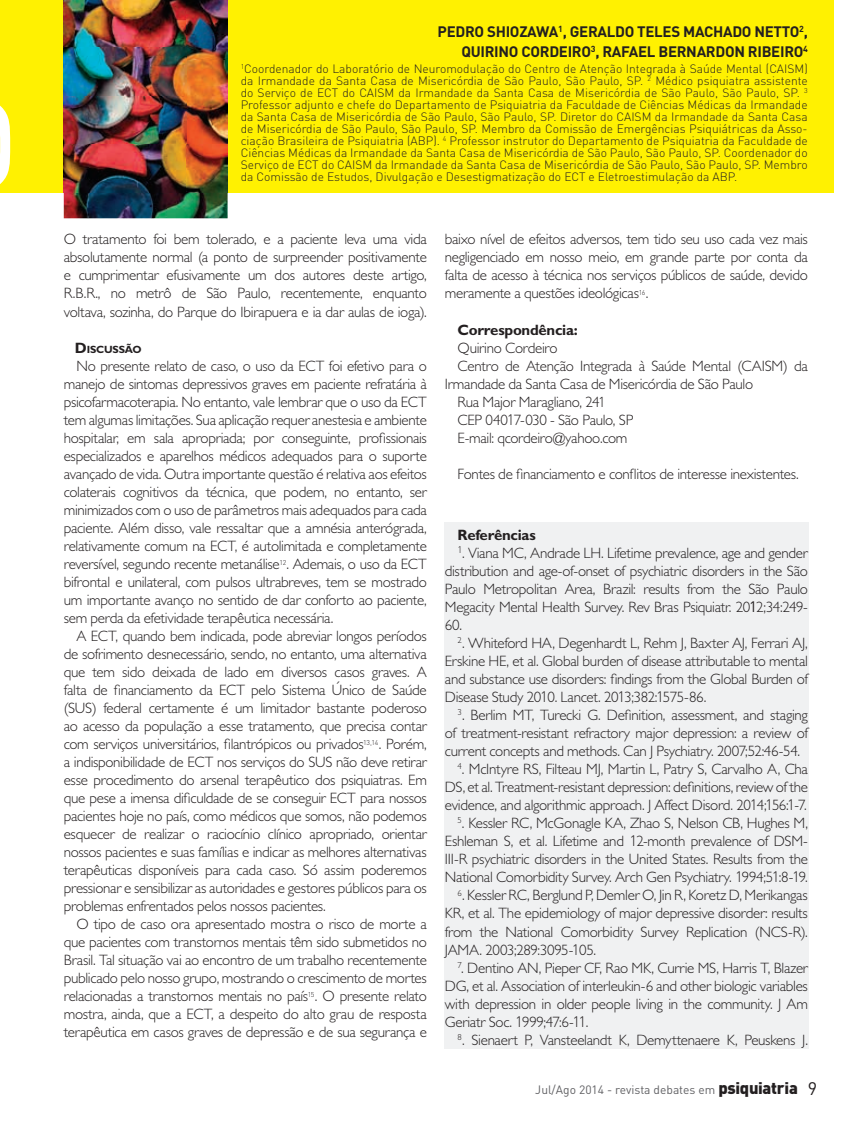
<style>
.page{position:relative;width:859px;height:1132px;background:#fff}
.page>*{position:absolute;margin:0;border:0;box-sizing:border-box;transform-origin:0 0}
.t1{font:300 15px/18px "Gill Sans Std";letter-spacing:-.02em;color:#231f20;text-align:justify}
.t2{font:700 15px/19.5px "DIN";letter-spacing:-.02em;color:#231f20;text-align:right}
.t3{font:700 15px "Gill Sans Std";letter-spacing:-.02em;color:#231f20}
.t4{font:300 12px/12px "DIN";color:#231f20;text-align:justify}
.t5{font:12px "DIN";color:#616164}
.t6{font:700 10.5px "Gill Sans Std";letter-spacing:-.025em;color:#231f20}
.s1{font-size:15px}
.s2{font-family:"DIN";font-size:14.25px}
.s3{font-family:"DIN"}
.s4{font-family:"DIN";font-weight:400}
.s5{font-weight:900;font-size:16.5px;color:#231f20}
.s6{font-size:18px;color:#231f20}
</style>
<div class="page">
<div style="left:0;top:0;width:833px;height:192px;background:#fff101"></div>
<img style="left:64px;top:0;width:164px;height:218px">
<div style="left:444px;top:522px;width:365px;height:527px;background:#f0f1f2"></div>
<p class="t2" style="left:438px;top:22px;width:372px">PEDRO SHIOZAWA<sup>1</sup>, GERALDO TELES MACHADO NETTO<sup>2</sup>,<br>QUIRINO CORDEIRO<sup>3</sup>, RAFAEL BERNARDON RIBEIRO<sup>4</sup></p>
<p class="t4" style="left:241px;top:63px;width:569px"><sup>1</sup>Coordenador do Laboratório de Neuromodulação do Centro de Atenção Integrada à Saúde Mental (CAISM) da Irmandade da Santa Casa de Misericórdia de São Paulo, São Paulo, SP. <sup>2</sup> Médico psiquiatra assistente do Serviço de ECT do CAISM da Irmandade da Santa Casa de Misericórdia de São Paulo, São Paulo, SP. <sup>3<br></sup>Professor adjunto e chefe do Departamento de Psiquiatria da Faculdade de Ciências Médicas da Irmandade da Santa Casa de Misericórdia de São Paulo, São Paulo, SP. Diretor do CAISM da Irmandade da Santa Casa de Misericórdia de São Paulo, São Paulo, SP. Membro da Comissão de Emergências Psiquiátricas da Asso&shy;ciação Brasileira de Psiquiatria (ABP). <sup>4</sup> Professor instrutor do Departamento de Psiquiatria da Faculdade de Ciências Médicas da Irmandade da Santa Casa de Misericórdia de São Paulo, São Paulo, SP. Coordenador do Serviço de ECT do CAISM da Irmandade da Santa Casa de Misericórdia de São Paulo, São Paulo, SP. Membro da Comissão de Estudos, Divulgação e Desestigmatização do ECT e Eletroestimulação da ABP.</p>
<p class="t1" style="left:64px;top:230px;width:365px">O tratamento foi bem tolerado, e a paciente leva uma vida absolutamente normal (a ponto de surpreender positivamente e cumprimentar efusivamente um dos autores deste artigo, R.B.R., no metrô de São Paulo, recentemente, enquanto voltava, sozinha, do Parque do Ibirapuera e ia dar aulas de ioga).</p>
<p class="t6" style="left:75px;top:342px;width:68px"><span class="s1">D</span>ISCUSSÃO</p>
<p class="t1" style="left:64px;top:356px;width:365px;text-indent:13px">No presente relato de caso, o uso da ECT foi efetivo para o manejo de sintomas depressivos graves em paciente refratária à psicofarmacoterapia. No entanto, vale lembrar que o uso da ECT tem algumas limitações. Sua aplicação requer anestesia e ambiente hospitalar, em sala apropriada; por conseguinte, profissionais especializados e aparelhos médicos adequados para o suporte avançado de vida. Outra importante questão é relativa aos efeitos colaterais cognitivos da técnica, que podem, no entanto, ser minimizados com o uso de parâmetros mais adequados para cada paciente. Além disso, vale ressaltar que a amnésia anterógrada, relativamente comum na ECT, é autolimitada e completamente reversível, segundo recente metanálise<sup>12</sup>. Ademais, o uso da ECT bifrontal e unilateral, com pulsos ultrabreves, tem se mostrado um importante avanço no sentido de dar conforto ao paciente, sem perda da efetividade terapêutica necessária.</p>
<p class="t1" style="left:64px;top:626px;width:365px;text-indent:13px">A ECT, quando bem indicada, pode abreviar longos períodos de sofrimento desnecessário, sendo, no entanto, uma alternativa que tem sido deixada de lado em diversos casos graves. A falta de financiamento da ECT pelo Sistema Único de Saúde (SUS) federal certamente é um limitador bastante poderoso ao acesso da população a esse tratamento, que precisa contar com serviços universitários, filantrópicos ou privados<sup>13,14</sup>. Porém, a indisponibilidade de ECT nos serviços do SUS não deve retirar esse procedimento do arsenal terapêutico dos psiquiatras. Em que pese a imensa dificuldade de se conseguir ECT para nossos pacientes hoje no país, como médicos que somos, não podemos esquecer de realizar o raciocínio clínico apropriado, orientar nossos pacientes e suas famílias e indicar as melhores alternativas terapêuticas disponíveis para cada caso. Só assim poderemos pressionar e sensibilizar as autoridades e gestores públicos para os problemas enfrentados pelos nossos pacientes.</p>
<p class="t1" style="left:64px;top:914px;width:365px;text-indent:13px">O tipo de caso ora apresentado mostra o risco de morte a que pacientes com transtornos mentais têm sido submetidos no Brasil. Tal situação vai ao encontro de um trabalho recentemente publicado pelo nosso grupo, mostrando o crescimento de mortes relacionadas a transtornos mentais no país<sup>15</sup>. O presente relato mostra, ainda, que a ECT, a despeito do alto grau de resposta terapêutica em casos graves de depressão e de sua segurança e</p>
<p class="t1" style="left:445px;top:230px;width:365px">baixo nível de efeitos adversos, tem tido seu uso cada vez mais negligenciado em nosso meio, em grande parte por conta da falta de acesso à técnica nos serviços públicos de saúde, devido meramente a questões ideológicas<sup>16</sup>.</p>
<p class="t3" style="left:458px;top:320px;width:122px">Correspondência:</p>
<p class="t1" style="left:458px;top:338px;width:101px">Quirino Cordeiro</p>
<p class="t1" style="left:458px;top:356px;width:352px">Centro de Atenção Integrada à Saúde Mental (CAISM) da</p>
<p class="t1" style="left:445px;top:374px;width:310px">Irmandade da Santa Casa de Misericórdia de São Paulo</p>
<p class="t1" style="left:458px;top:392px;width:149px">Rua Major Maragliano, 24<span class="s2">1</span></p>
<p class="t1" style="left:458px;top:410px;width:177px">CEP 040<span class="s3">1</span>7-030 - São Paulo, SP</p>
<p class="t1" style="left:458px;top:428px;width:171px">E-mail: qcordeiro@yahoo.com</p>
<p class="t1" style="left:458px;top:464px;width:343px">Fontes de financiamento e conflitos de interesse inexistentes.</p>
<p class="t3" style="left:458px;top:526px;width:80px">Referências</p>
<p class="t1" style="left:445px;top:544px;width:365px;text-indent:13px"><sup>1</sup>. Viana MC, Andrade LH. Lifetime prevalence, age and gender distribution and age-of-onset of psychiatric disorders in the São Paulo Metropolitan Area, Brazil: results from the São Paulo Megacity Mental Health Survey. Rev Bras Psiquiatr. 20<span class="s4">1</span>2;34:249- 60.</p>
<p class="t1" style="left:445px;top:634px;width:365px;text-indent:13px"><sup>2</sup>. Whiteford HA, Degenhardt L, Rehm J, Baxter AJ, Ferrari AJ, Erskine HE, et al. Global burden of disease attributable to mental and substance use disorders: findings from the Global Burden of Disease Study 20<span class="s3">1</span>0. Lancet. 20<span class="s3">1</span>3;382:<span class="s3">1</span>575-86.</p>
<p class="t1" style="left:445px;top:706px;width:365px;text-indent:13px"><sup>3</sup>. Berlim MT, Turecki G. Definition, assessment, and staging of treatment-resistant refractory major depression: a review of current concepts and methods. Can J Psychiatry. 2007;52:46-54.</p>
<p class="t1" style="left:445px;top:760px;width:365px;text-indent:13px"><sup>4</sup>. McIntyre RS, Filteau MJ, Martin L, Patry S, Carvalho A, Cha DS, et al. Treatment-resistant depression: definitions, review of the evidence, and algorithmic approach. J Affect Disord. 20<span class="s3">1</span>4;<span class="s3">1</span>56:<span class="s3">1</span>-7.</p>
<p class="t1" style="left:445px;top:814px;width:365px;text-indent:13px"><sup>5</sup>. Kessler RC, McGonagle KA, Zhao S, Nelson CB, Hughes M, Eshleman S, et al. Lifetime and <span class="s3">1</span>2-month prevalence of DSM-III-R psychiatric disorders in the United States. Results from the National Comorbidity Survey. Arch Gen Psychiatry. <span class="s3">1</span>994;5<span class="s3">1</span>:8-<span class="s3">1</span>9.</p>
<p class="t1" style="left:445px;top:886px;width:365px;text-indent:13px"><sup>6</sup>. Kessler RC, Berglund P, Demler O, Jin R, Koretz D, Merikangas KR, et al. The epidemiology of major depressive disorder: results from the National Comorbidity Survey Replication (NCS-R).<br>JAMA. 2003;289:3095-<span class="s3">1</span>05.</p>
<p class="t1" style="left:445px;top:958px;width:365px;text-indent:13px"><sup>7</sup>. Dentino AN, Pieper CF, Rao MK, Currie MS, Harris T, Blazer DG, et al. Association of interleukin-6 and other biologic variables with depression in older people living in the community. J Am Geriatr Soc. <span class="s3">1</span>999;47:6-<span class="s3">11</span>.</p>
<p class="t1" style="left:458px;top:1030px;width:352px"><sup>8</sup>. Sienaert P, Vansteelandt K, Demyttenaere K, Peuskens J.</p>
<p class="t5" style="left:535px;top:1082px;width:284px">Jul/Ago 2014 - revista debates em <span class="s5">psiquiatria</span> <span class="s6">9</span></p>
</div>
